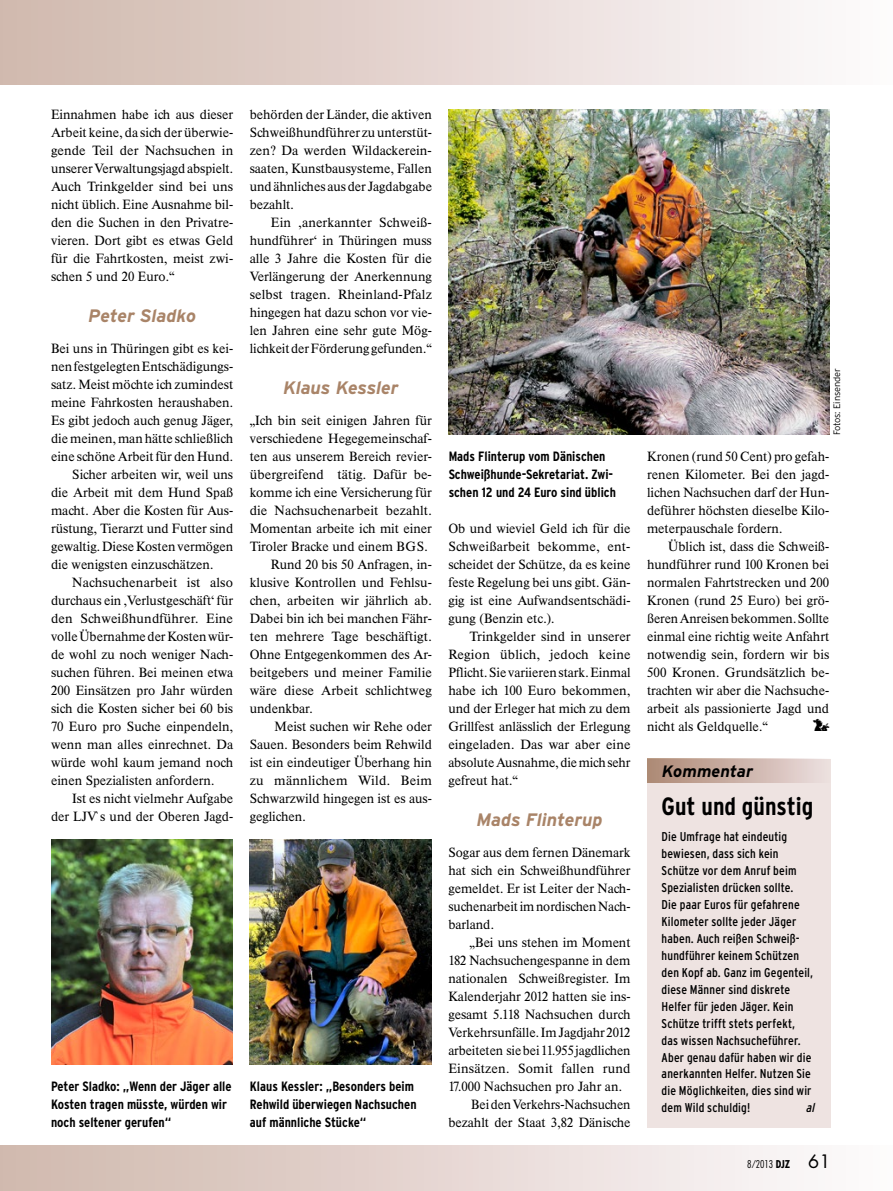
<style>
.page{position:relative;width:893px;height:1191px;background:#fff}
.page>*{position:absolute;margin:0;border:0;box-sizing:border-box;transform-origin:0 0}
.Hunde__Text_mit_Einz{font:700 condensed 25.05px "Parey Interstate";color:#000}
.Hunde__Zwischenübers{font:italic 700 18px "Parey Interstate";letter-spacing:-.005em;color:#a98468}
.t1{font:18px "DJZ Sonderzeichen";color:#000}
.Hunde__Kasten_Headli{font:italic 700 16.5px "Parey Interstate";color:#000}
.Hunde__Bildunterschr{font:700 condensed 13.5px/18px "Parey Interstate";color:#000}
.Hunde__Text_mit_Einz-2{font:500 13.2px/18px "Parey Times BQ";color:#000;text-align:justify}
.Hunde__Text_ohne_Ein{font:500 13.2px/18px "Parey Times BQ";color:#000;text-align:justify}
.t2{font:condensed 12.75px/17px "Parey Interstate";letter-spacing:.01em;color:#000}
.t3{font:italic condensed 12.75px "Parey Interstate";color:#000}
.t4{font:10.5px "Parey Futura Std Con Lig";color:#000}
.Bildnachweis{font:300 9.3px "Parey Interstate";letter-spacing:-.01em;color:#000}
.s1{font-family:"Parey Futura";font-weight:700;font-stretch:condensed}
.s2{font-family:"Parey Futura";font-size:18px}
</style>
<div class="page">
<div style="left:0;top:1145px;width:893px;height:46px;background:linear-gradient(to right,#d0b7ac,#fefbfd)"></div>
<div style="left:0;top:0;width:893px;height:85px;background:linear-gradient(to right,#d0b7ac,#fefbfd)"></div>
<div style="left:647px;top:759px;width:183px;height:368px;background:#eee3e1"></div>
<img style="left:51px;top:839px;width:182px;height:225px">
<img style="left:448px;top:110px;width:381px;height:325px">
<div style="left:647px;top:759px;width:183px;height:24px;background:linear-gradient(to right,#ad8874,#ebdede)"></div>
<img style="left:250px;top:839px;width:182px;height:225px">
<p class="Hunde__Text_ohne_Ein" style="left:51px;top:106px;width:184px">Einnahmen habe ich aus dieser Arbeit keine, da sich der überwie&shy;gende Teil der Nachsuchen in unserer Verwaltungsjagd abspielt.<br>Auch Trinkgelder sind bei uns nicht üblich. Eine Ausnahme bil&shy;den die Suchen in den Privatre&shy;vieren. Dort gibt es etwas Geld für die Fahrtkosten, meist zwi&shy;schen 5 und 20 Euro.“</p>
<p class="Hunde__Zwischenübers" style="left:88px;top:305px;width:109px">Peter Sladko</p>
<p class="Hunde__Text_ohne_Ein" style="left:51px;top:340px;width:184px">Bei uns in Thüringen gibt es kei&shy;nen festgelegten Entschädigungs&shy;satz. Meist möchte ich zumindest meine Fahrkosten heraushaben.<br>Es gibt jedoch auch genug Jäger, die meinen, man hätte schließlich eine schöne Arbeit für den Hund.</p>
<p class="Hunde__Text_mit_Einz-2" style="left:51px;top:466px;width:184px;text-indent:21px">Sicher arbeiten wir, weil uns die Arbeit mit dem Hund Spaß macht. Aber die Kosten für Aus&shy;rüstung, Tierarzt und Futter sind gewaltig. Diese Kosten vermögen die wenigsten einzuschätzen.</p>
<p class="Hunde__Text_mit_Einz-2" style="left:51px;top:574px;width:184px;text-indent:21px">Nachsuchenarbeit ist also durchaus ein ‚Verlustgeschäft‘ für den Schweißhundführer. Eine volle Übernahme der Kosten wür&shy;de wohl zu noch weniger Nach&shy;suchen führen. Bei meinen etwa 200 Einsätzen pro Jahr würden sich die Kosten sicher bei 60 bis 70 Euro pro Suche einpendeln, wenn man alles einrechnet. Da würde wohl kaum jemand noch einen Spezialisten anfordern.</p>
<p class="Hunde__Text_mit_Einz-2" style="left:51px;top:790px;width:184px;text-align:right">Ist es nicht vielmehr Aufgabe der LJV`s und der Oberen Jagd-</p>
<p class="Hunde__Text_mit_Einz-2" style="left:250px;top:106px;width:184px">behörden der Länder, die aktiven Schweißhundführer zu unterstüt&shy;zen? Da werden Wildackerein&shy;saaten, Kunstbausysteme, Fallen und ähnliches aus der Jagdabgabe bezahlt.</p>
<p class="Hunde__Text_mit_Einz-2" style="left:250px;top:214px;width:184px;text-indent:21px">Ein ‚anerkannter Schweiß&shy;hundführer‘ in Thüringen muss alle 3 Jahre die Kosten für die Verlängerung der Anerkennung selbst tragen. Rheinland-Pfalz hingegen hat dazu schon vor vie&shy;len Jahren eine sehr gute Mög&shy;lichkeit der Förderung gefunden.“</p>
<p class="Hunde__Zwischenübers" style="left:283px;top:377px;width:117px">Klaus Kessler</p>
<p class="Hunde__Text_ohne_Ein" style="left:250px;top:412px;width:184px">„Ich bin seit einigen Jahren für verschiedene Hegegemeinschaf&shy;ten aus unserem Bereich revier&shy;übergreifend tätig. Dafür be&shy;komme ich eine Versicherung für die Nachsuchenarbeit bezahlt.<br>Momentan arbeite ich mit einer Tiroler Bracke und einem BGS.</p>
<p class="Hunde__Text_mit_Einz-2" style="left:250px;top:556px;width:184px;text-indent:21px">Rund 20 bis 50 Anfragen, in&shy;klusive Kontrollen und Fehlsu&shy;chen, arbeiten wir jährlich ab.<br>Dabei bin ich bei manchen Fähr&shy;ten mehrere Tage beschäftigt.<br>Ohne Entgegenkommen des Ar&shy;beitgebers und meiner Familie wäre diese Arbeit schlichtweg undenkbar.</p>
<p class="Hunde__Text_mit_Einz-2" style="left:250px;top:718px;width:184px;text-indent:25px">Meist suchen wir Rehe oder Sauen. Besonders beim Rehwild ist ein eindeutiger Überhang hin zu männlichem Wild. Beim Schwarzwild hingegen ist es aus&shy;geglichen.</p>
<p class="Hunde__Bildunterschr" style="left:51px;top:1077px;width:182px">Peter Sladko: „Wenn der Jäger alle<br>Kosten tragen müsste, würden wir noch seltener gerufen“</p>
<p class="Hunde__Bildunterschr" style="left:250px;top:1077px;width:168px">Klaus Kessler: „Besonders beim<br>Rehwild überwiegen Nachsuchen auf männliche Stücke“</p>
<p class="Hunde__Bildunterschr" style="left:449px;top:447px;width:169px">Mads Flinterup vom Dänischen<br>Schweißhunde-Sekretariat. Zwi&shy;schen 12 und 24 Euro sind üblich</p>
<p class="Hunde__Text_ohne_Ein" style="left:448px;top:520px;width:184px">Ob und wieviel Geld ich für die Schweißarbeit bekomme, ent&shy;scheidet der Schütze, da es keine feste Regelung bei uns gibt. Gän&shy;gig ist eine Aufwandsentschädi&shy;gung (Benzin etc.).</p>
<p class="Hunde__Text_mit_Einz-2" style="left:448px;top:628px;width:184px;text-indent:21px">Trinkgelder sind in unserer Region üblich, jedoch keine Pflicht. Sie variieren stark. Einmal habe ich 100 Euro bekommen, und der Erleger hat mich zu dem Grillfest anlässlich der Erlegung eingeladen. Das war aber eine absolute Ausnahme, die mich sehr gefreut hat.“</p>
<p class="Hunde__Zwischenübers" style="left:476px;top:809px;width:128px">Mads Flinterup</p>
<p class="Hunde__Text_ohne_Ein" style="left:448px;top:844px;width:184px">Sogar aus dem fernen Dänemark hat sich ein Schweißhundführer gemeldet. Er ist Leiter der Nach&shy;suchenarbeit im nordischen Nach&shy;barland.</p>
<p class="Hunde__Text_mit_Einz-2" style="left:448px;top:934px;width:184px;text-indent:21px">„Bei uns stehen im Moment 182 Nachsuchengespanne in dem nationalen Schweißregister. Im Kalenderjahr 2012 hatten sie ins&shy;gesamt 5.118 Nachsuchen durch Verkehrsunfälle. Im Jagdjahr 2012 arbeiteten sie bei 11.955 jagdlichen Einsätzen. Somit fallen rund 17.000 Nachsuchen pro Jahr an.</p>
<p class="Hunde__Text_mit_Einz-2" style="left:448px;top:1096px;width:184px;text-align:right">Bei den Verkehrs-Nachsuchen bezahlt der Staat 3,82 Dänische</p>
<p class="Bildnachweis" style="left:832px;top:435px;width:69px;rotate:-90deg">Fotos: Einsender</p>
<p class="Hunde__Text_mit_Einz-2" style="left:647px;top:448px;width:184px">Kronen (rund 50 Cent) pro gefah&shy;renen Kilometer. Bei den jagd&shy;lichen Nachsuchen darf der Hun&shy;deführer höchsten dieselbe Kilo&shy;meterpauschale fordern.</p>
<p class="Hunde__Text_mit_Einz-2" style="left:647px;top:538px;width:184px;text-indent:21px">Üblich ist, dass die Schweiß&shy;hundführer rund 100 Kronen bei normalen Fahrtstrecken und 200<br>Kronen (rund 25 Euro) bei grö&shy;ßeren Anreisen bekommen. Sollte einmal eine richtig weite Anfahrt notwendig sein, fordern wir bis 500 Kronen. Grundsätzlich be&shy;trachten wir aber die Nachsuche&shy;arbeit als passionierte Jagd und nicht als Geldquelle.“</p>
<p class="t1" style="left:813px;top:715px;width:18px">j</p>
<p class="Hunde__Kasten_Headli" style="left:662px;top:761px;width:93px">Kommentar</p>
<p class="Hunde__Text_mit_Einz" style="left:662px;top:792px;width:153px">Gut und günstig</p>
<p class="t2" style="left:662px;top:828px;width:153px">Die Umfrage hat eindeutig bewiesen, dass sich kein<br>Schütze vor dem Anruf beim<br>Spezialisten drücken sollte.<br>Die paar Euros für gefahrene<br>Kilometer sollte jeder Jäger haben. Auch reißen Schweiß&shy;hundführer keinem Schützen den Kopf ab. Ganz im Gegenteil, diese Männer sind diskrete<br>Helfer für jeden Jäger. Kein<br>Schütze trifft stets perfekt, das wissen Nachsucheführer.<br>Aber genau dafür haben wir die anerkannten Helfer. Nutzen Sie die Möglichkeiten, dies sind wir dem Wild schuldig!</p>
<p class="t3" style="left:806px;top:1100px;width:13px">al</p>
<p class="t4" style="left:747px;top:1157px;width:85px">8/2013 <span class="s1">DJZ</span> <span class="s2">61</span></p>
</div>
